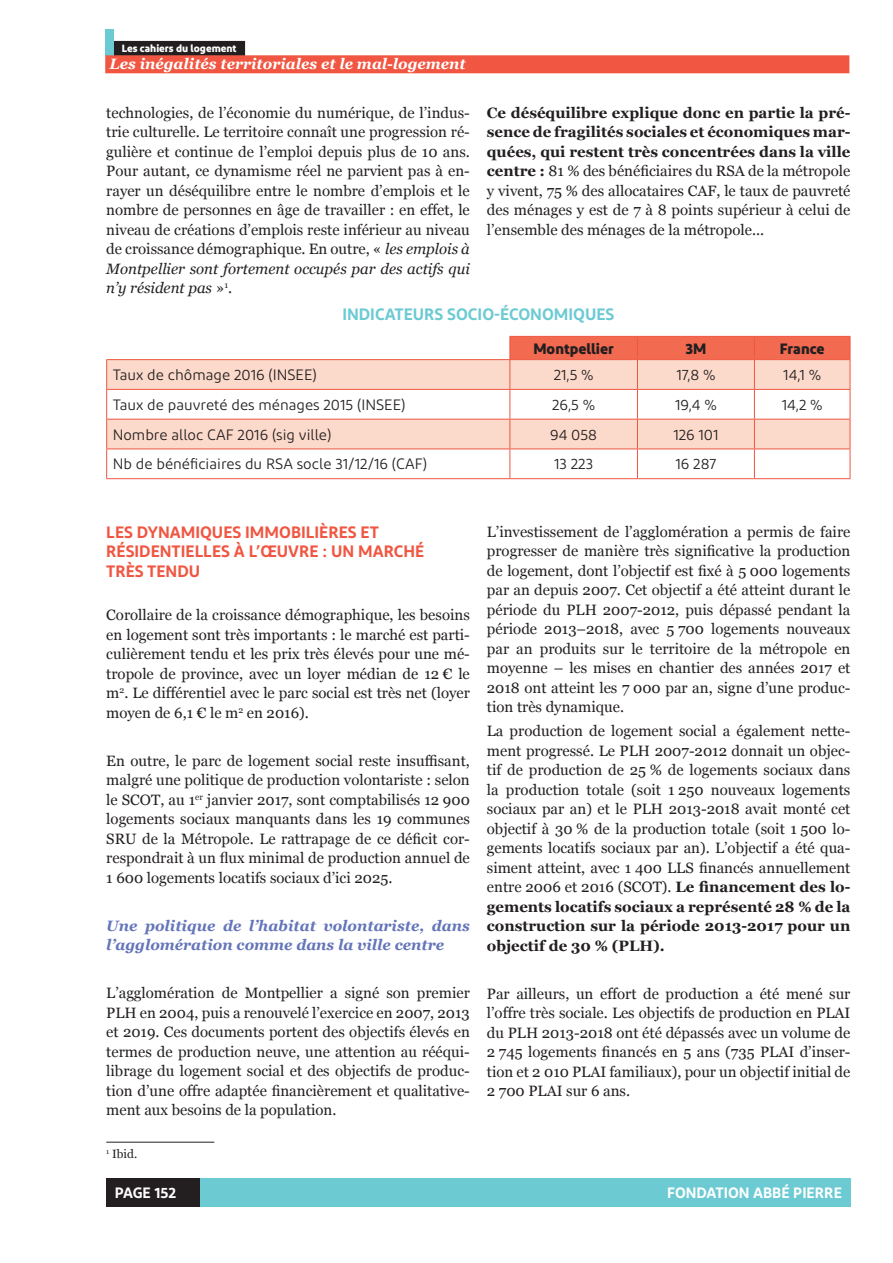
<style>
.page{position:relative;width:893px;height:1263px;background:#fff}
.page>*{position:absolute;margin:0;border:0;box-sizing:border-box;transform-origin:0 0}
.t1{font:600 16.5px/19.5px "Diodrum";color:#f05641}
.titre_tableau{font:600 16.5px "Diodrum";color:#6ccad3}
.t2{font:15px/19.5px "Georgia";color:#231f20;text-align:justify}
.t3{font:15px "Diodrum";color:#231f20}
.t4{font:italic 700 15px/19.5px "Georgia";color:#6475b9}
.t5{font:italic 700 15px "Georgia";color:#fff}
.t6{font:600 15px "Diodrum";color:#fff}
.t7{font:700 15px "Diodrum";color:#231f20}
.Notes_pieds_de_page{font:12px "Georgia";color:#231f20}
.t8{font:700 10.5px "Diodrum";color:#fff}
.s1{font-style:italic}
.s2{font-weight:700}
</style>
<div class="page">
<div style="left:106px;top:1178px;width:744px;height:29px;background:#6ccad3"></div>
<div style="left:106px;top:1178px;width:94px;height:29px;background:#231f20"></div>
<div style="left:113px;top:41px;width:132px;height:15px;background:#231f20"></div>
<div style="left:105px;top:29px;width:8px;height:27px;background:#6ccad3"></div>
<div style="left:105px;top:55px;width:744px;height:18px;background:#f05641"></div>
<svg style="left:107px;top:360px;width:402px;height:88px;fill:#fcdacb"></svg>
<hr style="left:106px;top:478px;width:404px;height:1px;background:#f05641">
<hr style="left:510px;top:478px;width:127px;height:1px;background:#f05641">
<hr style="left:637px;top:478px;width:117px;height:1px;background:#f05641">
<hr style="left:754px;top:478px;width:96px;height:1px;background:#f05641">
<hr style="left:106px;top:359px;width:404px;height:1px;background:#f05641">
<hr style="left:106px;top:389px;width:404px;height:1px;background:#f05641">
<svg style="left:106px;top:360px;width:1px;height:118px"></svg>
<hr style="left:106px;top:419px;width:404px;height:1px;background:#f05641">
<svg style="left:509px;top:336px;width:342px;height:142px"></svg>
<hr style="left:106px;top:448px;width:404px;height:1px;background:#f05641">
<hr style="left:510px;top:448px;width:127px;height:1px;background:#f05641">
<hr style="left:637px;top:448px;width:117px;height:1px;background:#f05641">
<hr style="left:754px;top:448px;width:96px;height:1px;background:#f05641">
<hr style="left:106px;top:1142px;width:108px;height:1px;background:#231f20">
<p class="t8" style="left:122px;top:41px;width:116px">Les cahiers du logement</p>
<p class="t5" style="left:109px;top:53px;width:358px">Les inégalités territoriales et le mal-logement</p>
<p class="t2" style="left:106px;top:102px;width:365px">technologies, de l’économie du numérique, de l’indus&shy;trie culturelle. Le territoire connaît une progression ré&shy;gulière et continue de l’emploi depuis plus de 10 ans.<br>Pour autant, ce dynamisme réel ne parvient pas à en&shy;rayer un déséquilibre entre le nombre d’emplois et le nombre de personnes en âge de travailler : en effet, le niveau de créations d’emplois reste inférieur au niveau de croissance démographique. En outre, « <span class="s1">les emplois à Montpellier sont fortement occupés par des actifs qui n’y résident pas</span> »<sup>1</sup>.</p>
<p class="t2" style="left:487px;top:102px;width:365px"><span class="s2">Ce déséquilibre explique donc en partie la pré&shy;sence de fragilités sociales et économiques mar&shy;quées, qui restent très concentrées dans la ville centre :</span> 81 % des bénéficiaires du RSA de la métropole y vivent, 75 % des allocataires CAF, le taux de pauvreté des ménages y est de 7 à 8 points supérieur à celui de l’ensemble des ménages de la métropole...</p>
<p class="titre_tableau" style="left:342px;top:303px;width:274px">INDICATEURS SOCIO-ÉCONOMIQUES</p>
<p class="t7" style="left:533px;top:338px;width:82px">Montpellier</p>
<p class="t7" style="left:685px;top:338px;width:22px">3M</p>
<p class="t7" style="left:780px;top:338px;width:46px">France</p>
<p class="t3" style="left:113px;top:366px;width:206px">Taux de chômage 2016 (INSEE)</p>
<p class="t3" style="left:554px;top:366px;width:41px">21,5 %</p>
<p class="t3" style="left:676px;top:366px;width:41px">17,8 %</p>
<p class="t3" style="left:783px;top:366px;width:39px">14,1 %</p>
<p class="t3" style="left:113px;top:395px;width:294px">Taux de pauvreté des ménages 2015 (INSEE)</p>
<p class="t3" style="left:552px;top:395px;width:45px">26,5 %</p>
<p class="t3" style="left:675px;top:395px;width:43px">19,4 %</p>
<p class="t3" style="left:782px;top:395px;width:43px">14,2 %</p>
<p class="t3" style="left:113px;top:425px;width:220px">Nombre alloc CAF 2016 (sig ville)</p>
<p class="t3" style="left:550px;top:425px;width:48px">94 058</p>
<p class="t3" style="left:673px;top:425px;width:47px">126 101</p>
<p class="t3" style="left:113px;top:455px;width:316px">Nb de bénéficiaires du RSA socle 31/12/16 (CAF)</p>
<p class="t3" style="left:554px;top:455px;width:41px">13 223</p>
<p class="t3" style="left:676px;top:455px;width:42px">16 287</p>
<h3 class="t1" style="left:106px;top:521px;width:319px">LES DYNAMIQUES IMMOBILIÈRES ET<br>RÉSIDENTIELLES À L’ŒUVRE : UN MARCHÉ</h3>
<h3 class="t1" style="left:106px;top:560px;width:95px">TRÈS TENDU</h3>
<p class="t2" style="left:106px;top:604px;width:365px">Corollaire de la croissance démographique, les besoins en logement sont très importants : le marché est parti&shy;culièrement tendu et les prix très élevés pour une mé&shy;tropole de province, avec un loyer médian de 12 € le m<sup>2</sup>. Le différentiel avec le parc social est très net (loyer moyen de 6,1 € le m<sup>2</sup> en 2016).</p>
<p class="t2" style="left:106px;top:750px;width:365px">En outre, le parc de logement social reste insuffisant, malgré une politique de production volontariste : selon le SCOT, au 1<sup>er</sup> janvier 2017, sont comptabilisés 12 900 logements sociaux manquants dans les 19 communes SRU de la Métropole. Le rattrapage de ce déficit cor&shy;respondrait à un flux minimal de production annuel de 1 600 logements locatifs sociaux d’ici 2025.</p>
<h4 class="t4" style="left:106px;top:915px;width:365px">Une politique de l’habitat volontariste, dans l’agglomération comme dans la ville centre</h4>
<p class="t2" style="left:106px;top:982px;width:365px">L’agglomération de Montpellier a signé son premier PLH en 2004, puis a renouvelé l’exercice en 2007, 2013 et 2019. Ces documents portent des objectifs élevés en termes de production neuve, une attention au rééqui&shy;librage du logement social et des objectifs de produc&shy;tion d’une offre adaptée financièrement et qualitative&shy;ment aux besoins de la population.</p>
<p class="Notes_pieds_de_page" style="left:106px;top:1145px;width:32px"><sup>1</sup> Ibid.</p>
<p class="t2" style="left:487px;top:521px;width:365px">L’investissement de l’agglomération a permis de faire progresser de manière très significative la production de logement, dont l’objectif est fixé à 5 000 logements par an depuis 2007. Cet objectif a été atteint durant le période du PLH 2007-2012, puis dépassé pendant la période 2013–2018, avec 5 700 logements nouveaux par an produits sur le territoire de la métropole en moyenne – les mises en chantier des années 2017 et 2018 ont atteint les 7 000 par an, signe d’une produc&shy;tion très dynamique.</p>
<p class="t2" style="left:487px;top:720px;width:365px">La production de logement social a également nette&shy;ment progressé. Le PLH 2007-2012 donnait un objec&shy;tif de production de 25 % de logements sociaux dans la production totale (soit 1 250 nouveaux logements sociaux par an) et le PLH 2013-2018 avait monté cet objectif à 30 % de la production totale (soit 1 500 lo&shy;gements locatifs sociaux par an). L’objectif a été qua&shy;siment atteint, avec 1 400 LLS financés annuellement entre 2006 et 2016 (SCOT). <span class="s2">Le financement des lo&shy;gements locatifs sociaux a représenté 28 % de la construction sur la période 2013-2017 pour un objectif de 30 % (PLH).</span></p>
<p class="t2" style="left:487px;top:983px;width:365px">Par ailleurs, un effort de production a été mené sur l’offre très sociale. Les objectifs de production en PLAI du PLH 2013-2018 ont été dépassés avec un volume de 2 745 logements financés en 5 ans (735 PLAI d’inser&shy;tion et 2 010 PLAI familiaux), pour un objectif initial de 2 700 PLAI sur 6 ans.</p>
<p class="t6" style="left:115px;top:1183px;width:63px">PAGE 152</p>
<p class="t6" style="left:667px;top:1183px;width:176px">FONDATION ABBÉ PIERRE</p>
</div>
